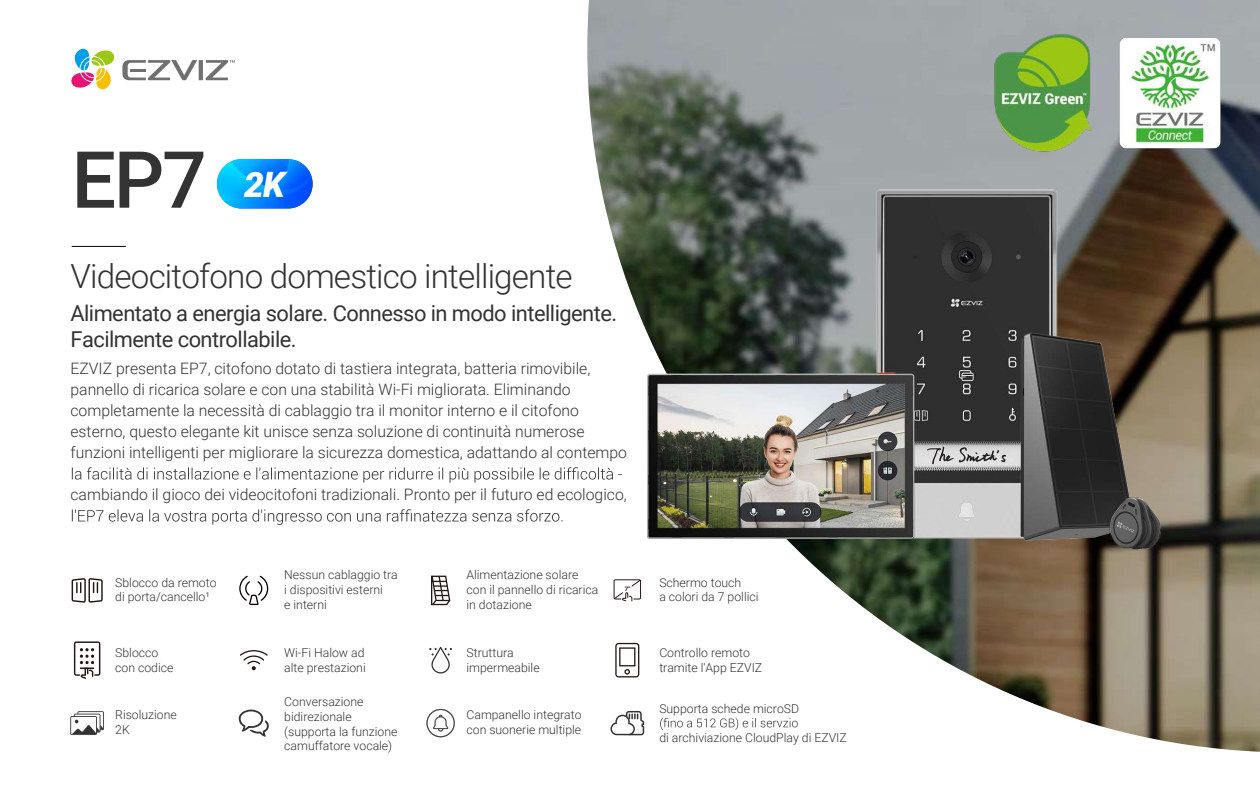
<style>
.page{position:relative;width:1260px;height:788px;background:#fff}
.page>*{position:absolute;margin:0;border:0;box-sizing:border-box;transform-origin:0 0}
.t1{font:500 78.75px "Roboto";color:#333}
.t2{font:italic 900 35px "Roboto";color:#fff}
.t3{font:300 33.25px "Roboto";letter-spacing:-.025em;color:#333}
.t4{font:21.88px/26.2px "Roboto";letter-spacing:-.025em;color:#333}
.t5{font:300 15.75px/21px "Roboto";color:#333}
.t6{font:300 12.25px/14.7px "Roboto";color:#333}
.t7{font:700 6.04px "Roboto";color:#231815}
</style>
<div class="page">
<hr style="left:72px;top:246px;width:54px;height:1px;background:#070001">
<svg style="left:72px;top:467px;width:490px;height:15px"></svg>
<svg style="left:72px;top:509px;width:490px;height:15px"></svg>
<svg style="left:71px;top:49px;width:44px;height:40px"></svg>
<svg style="left:122px;top:60px;width:113px;height:20px"></svg>
<svg style="left:70px;top:711px;width:34px;height:24px"></svg>
<svg style="left:239px;top:709px;width:30px;height:27px"></svg>
<img style="left:217px;top:159px;width:96px;height:49px;border-radius:25px">
<svg style="left:72px;top:578px;width:31px;height:24px"></svg>
<svg style="left:426px;top:708px;width:29px;height:29px"></svg>
<svg style="left:429px;top:646px;width:23px;height:27px"></svg>
<img style="left:587px;top:0;width:673px;height:751px">
<img style="left:1148px;top:36px;width:74px;height:113px">
<svg style="left:74px;top:641px;width:26px;height:37px"></svg>
<img style="left:938px;top:0;width:210px;height:154px">
<svg style="left:431px;top:575px;width:20px;height:31px"></svg>
<svg style="left:613px;top:595px;width:28px;height:6px"></svg>
<div style="left:615px;top:642px;width:24px;height:35px;border:1px solid #231815;border-radius:3px"></div>
<svg style="left:619px;top:647px;width:16px;height:27px"></svg>
<svg style="left:239px;top:575px;width:30px;height:30px"></svg>
<svg style="left:240px;top:650px;width:28px;height:20px"></svg>
<img style="left:564px;top:154px;width:696px;height:441px">
<h1 class="t1" style="left:72px;top:124px;width:136px">EP7</h1>
<h2 class="t2" style="left:244px;top:160px;width:42px">2K</h2>
<h3 class="t3" style="left:71px;top:253px;width:504px">Videocitofono domestico intelligente</h3>
<h3 class="t4" style="left:71px;top:299px;width:548px">Alimentato a energia solare. Connesso in modo intelligente.<br>Facilmente controllabile.</h3>
<p class="t5" style="left:71px;top:357px;width:558px">EZVIZ presenta EP7, citofono dotato di tastiera integrata, batteria rimovibile, pannello di ricarica solare e con una stabilità Wi-Fi migliorata. Eliminando completamente la necessità di cablaggio tra il monitor interno e il citofono esterno, questo elegante kit unisce senza soluzione di continuità numerose funzioni intelligenti per migliorare la sicurezza domestica, adattando al contempo</p>
<p class="t5" style="left:71px;top:483px;width:558px">cambiando il gioco dei videocitofoni tradizionali. Pronto per il futuro ed ecologico,</p>
<p class="t6" style="left:115px;top:574px;width:103px">Sblocco da remoto di porta/cancello¹</p>
<p class="t6" style="left:284px;top:567px;width:115px">Nessun cablaggio tra i dispositivi esterni<br>e interni</p>
<p class="t6" style="left:467px;top:567px;width:133px">Alimentazione solare con il pannello di ricarica in dotazione</p>
<p class="t6" style="left:659px;top:574px;width:101px">Schermo touch<br>a colori da 7 pollici</p>
<p class="t7" style="left:625px;top:584px;width:7px">7”</p>
<p class="t6" style="left:115px;top:644px;width:60px">Sblocco con codice</p>
<p class="t6" style="left:659px;top:644px;width:104px">Controllo remoto tramite l'App EZVIZ</p>
<p class="t6" style="left:284px;top:644px;width:83px">Wi-Fi Halow ad alte prestazioni</p>
<p class="t6" style="left:467px;top:644px;width:75px">Struttura impermeabile</p>
<p class="t6" style="left:115px;top:706px;width:63px">Risoluzione<br>2K</p>
<p class="t6" style="left:284px;top:694px;width:115px">Conversazione bidirezionale (supporta la funzione camuffatore vocale)</p>
<p class="t6" style="left:467px;top:706px;width:117px">Campanello integrato con suonerie multiple</p>
<p class="t6" style="left:659px;top:700px;width:141px">Supporta schede microSD</p>
<p class="t6" style="left:659px;top:729px;width:189px">di archiviazione CloudPlay di EZVIZ</p>
</div>
